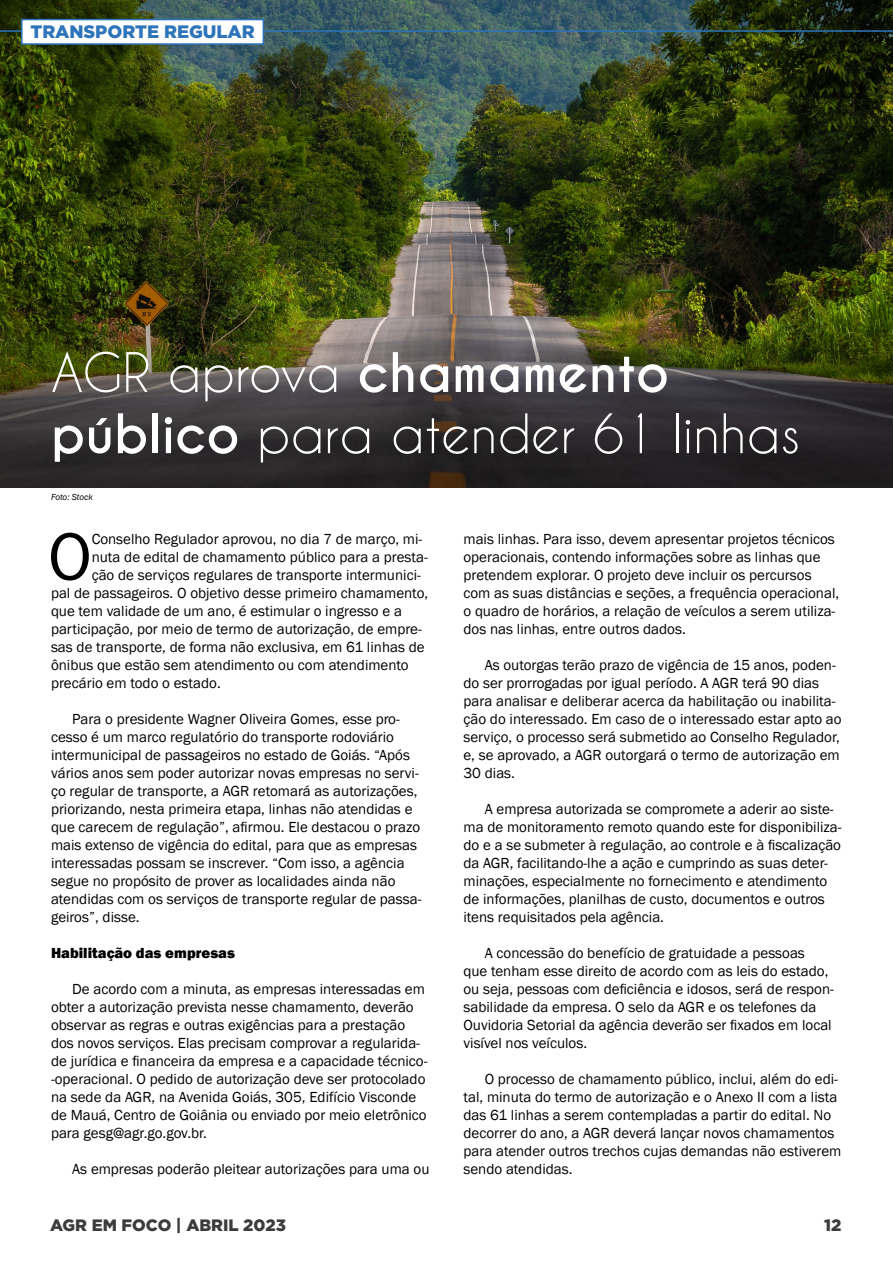
<style>
.page{position:relative;width:893px;height:1263px;background:#fff}
.page>*{position:absolute;margin:0;border:0;box-sizing:border-box;transform-origin:0 0}
.t1{font:69px "Franklin Gothic";color:#000}
.t2{font:51px/61.2px "Caviar Dreams";color:#fff}
.t3{font:900 18px "Gotham";color:#2d74ba}
.t4{font:900 16.5px "Gotham";color:#3c3c3b}
.t5{font:15px/18px "Franklin Gothic";color:#000}
.t6{font:800 15px "Franklin Gothic";color:#000}
.t7{font:italic 9px "Franklin Gothic";letter-spacing:-.01em;color:#000}
.s1{font-weight:700}
</style>
<div class="page">
<img style="left:0;top:0;width:893px;height:487px">
<hr style="left:0;top:30px;width:893px;height:2px;background:#2d74ba">
<div style="left:21px;top:19px;width:243px;height:26px;background:#fff;border:2px solid #2d74ba"></div>
<p class="t3" style="left:31px;top:22px;width:226px">TRANSPORTE REGULAR</p>
<h2 class="t2" style="left:51px;top:341px;width:751px">AGR aprova <span class="s1">chamamento público</span> para atender 61 linhas</h2>
<p class="t7" style="left:51px;top:491px;width:43px">Foto: Stock</p>
<h1 class="t1" style="left:48px;top:514px;width:45px">O</h1>
<p class="t5" style="left:92px;top:530px;width:332px">Conselho Regulador aprovou, no dia 7 de março, mi-</p>
<p class="t5" style="left:92px;top:548px;width:338px">nuta de edital de chamamento público para a presta-</p>
<p class="t5" style="left:92px;top:566px;width:331px">ção de serviços regulares de transporte intermunici-</p>
<p class="t5" style="left:51px;top:584px;width:379px">pal de passageiros. O objetivo desse primeiro chamamento,</p>
<p class="t5" style="left:51px;top:602px;width:352px">que tem validade de um ano, é estimular o ingresso e a</p>
<p class="t5" style="left:51px;top:620px;width:372px">participação, por meio de termo de autorização, de empre-</p>
<p class="t5" style="left:51px;top:638px;width:375px">sas de transporte, de forma não exclusiva, em 61 linhas de</p>
<p class="t5" style="left:51px;top:656px;width:359px">ônibus que estão sem atendimento ou com atendimento</p>
<p class="t5" style="left:51px;top:674px;width:171px">precário em todo o estado.</p>
<p class="t5" style="left:51px;top:710px;width:372px;text-indent:21px">Para o presidente Wagner Oliveira Gomes, esse pro&shy;cesso é um marco regulatório do transporte rodoviário intermunicipal de passageiros no estado de Goiás. “Após vários anos sem poder autorizar novas empresas no servi&shy;ço regular de transporte, a AGR retomará as autorizações, priorizando, nesta primeira etapa, linhas não atendidas e que carecem de regulação”, afirmou. Ele destacou o prazo mais extenso de vigência do edital, para que as empresas interessadas possam se inscrever. “Com isso, a agência segue no propósito de prover as localidades ainda não atendidas com os serviços de transporte regular de passa&shy;geiros”, disse.</p>
<p class="t6" style="left:51px;top:943px;width:185px">Habilitação das empresas</p>
<p class="t5" style="left:51px;top:980px;width:378px;text-indent:21px">De acordo com a minuta, as empresas interessadas em obter a autorização prevista nesse chamamento, deverão observar as regras e outras exigências para a prestação dos novos serviços. Elas precisam comprovar a regularida&shy;de jurídica e financeira da empresa e a capacidade técnico--operacional. O pedido de autorização deve ser protocolado na sede da AGR, na Avenida Goiás, 305, Edifício Visconde de Mauá, Centro de Goiânia ou enviado por meio eletrônico para gesg@agr.go.gov.br.</p>
<p class="t5" style="left:72px;top:1160px;width:359px">As empresas poderão pleitear autorizações para uma ou</p>
<p class="t5" style="left:463px;top:530px;width:377px">mais linhas. Para isso, devem apresentar projetos técnicos operacionais, contendo informações sobre as linhas que pretendem explorar. O projeto deve incluir os percursos com as suas distâncias e seções, a frequência operacional, o quadro de horários, a relação de veículos a serem utiliza&shy;dos nas linhas, entre outros dados.</p>
<p class="t5" style="left:463px;top:656px;width:380px;text-indent:21px">As outorgas terão prazo de vigência de 15 anos, poden&shy;do ser prorrogadas por igual período. A AGR terá 90 dias para analisar e deliberar acerca da habilitação ou inabilita&shy;ção do interessado. Em caso de o interessado estar apto ao serviço, o processo será submetido ao Conselho Regulador, e, se aprovado, a AGR outorgará o termo de autorização em 30 dias.</p>
<p class="t5" style="left:463px;top:800px;width:380px;text-indent:21px">A empresa autorizada se compromete a aderir ao siste&shy;ma de monitoramento remoto quando este for disponibiliza&shy;do e a se submeter à regulação, ao controle e à fiscalização da AGR, facilitando-lhe a ação e cumprindo as suas deter&shy;minações, especialmente no fornecimento e atendimento de informações, planilhas de custo, documentos e outros itens requisitados pela agência.</p>
<p class="t5" style="left:463px;top:944px;width:372px;text-indent:21px">A concessão do benefício de gratuidade a pessoas<br>que tenham esse direito de acordo com as leis do estado, ou seja, pessoas com deficiência e idosos, será de respon&shy;sabilidade da empresa. O selo da AGR e os telefones da Ouvidoria Setorial da agência deverão ser fixados em local visível nos veículos.</p>
<p class="t5" style="left:463px;top:1070px;width:379px;text-indent:21px">O processo de chamamento público, inclui, além do edi&shy;tal, minuta do termo de autorização e o Anexo II com a lista das 61 linhas a serem contempladas a partir do edital. No decorrer do ano, a AGR deverá lançar novos chamamentos para atender outros trechos cujas demandas não estiverem sendo atendidas.</p>
<p class="t4" style="left:50px;top:1216px;width:237px">AGR EM FOCO | ABRIL 2023</p>
<p class="t4" style="left:824px;top:1215px;width:19px">12</p>
</div>
